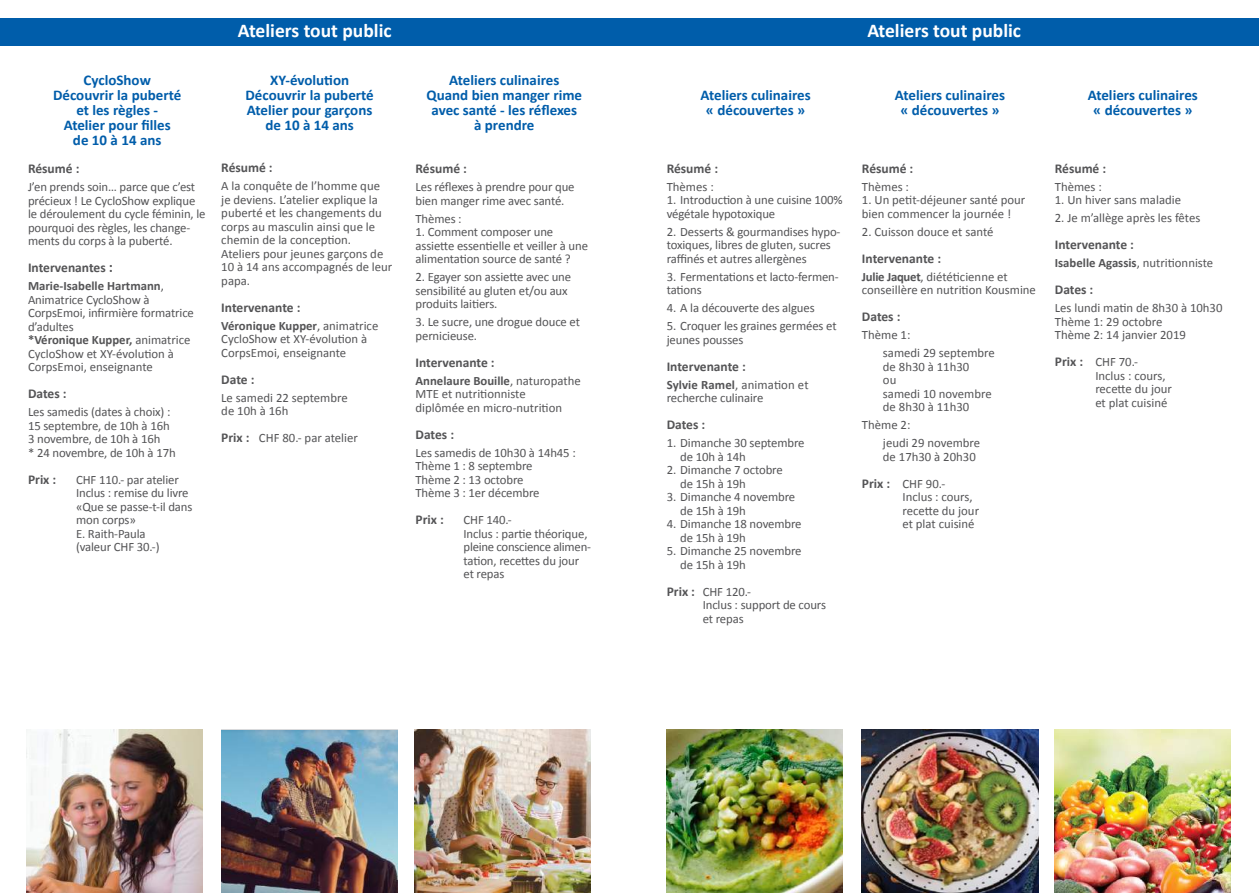
<style>
.page{position:relative;width:1259px;height:893px;background:#fff}
.page>*{position:absolute;margin:0;border:0;box-sizing:border-box;transform-origin:0 0}
.t1{font:700 19.5px "Calibri";color:#fff}
.t2{font:700 14.85px/15px "Calibri";color:#005daa;text-align:center}
.t3{font:700 13.5px "Calibri";color:#545456}
.t4{font:12.75px/13.5px "Calibri";letter-spacing:-.01em;color:#545456}
.t5{font:700 12.75px "Calibri";color:#545456}
.s1{font-size:15px}
.s2{font-weight:700}
.s3{font-weight:700;font-size:13.5px}
.s4{font-weight:400}
</style>
<div class="page">
<div style="left:629px;top:18px;width:630px;height:27px;background:#005daa"></div>
<div style="left:0;top:18px;width:629px;height:28px;background:#005daa"></div>
<img style="left:27px;top:730px;width:176px;height:163px">
<img style="left:221px;top:730px;width:176px;height:163px">
<img style="left:415px;top:730px;width:176px;height:163px">
<img style="left:862px;top:729px;width:176px;height:164px">
<img style="left:1054px;top:729px;width:177px;height:164px">
<img style="left:666px;top:729px;width:177px;height:164px">
<p class="t2" style="left:53px;top:73px;width:130px">CycloShow<br>Découvrir la puberté et les règles -<br>Atelier pour filles<br>de 10 à 14 ans</p>
<p class="t3" style="left:28px;top:160px;width:53px">Résumé :</p>
<p class="t4" style="left:28px;top:180px;width:179px">J’en prends soin… parce que c’est précieux ! Le CycloShow explique le déroulement du cycle féminin, le pourquoi des règles, les change&shy;ments du corps à la puberté.</p>
<p class="t3" style="left:28px;top:259px;width:86px">Intervenantes <span class="s1">:</span></p>
<p class="t4" style="left:28px;top:279px;width:167px"><span class="s2">Marie-Isabelle Hartmann</span>,<br>Animatrice CycloShow à<br>CorpsEmoi, infirmière formatrice d’adultes<br><span class="s2">*Véronique Kupper,</span> animatrice<br>CycloShow et XY-évolution à<br>CorpsEmoi, enseignante</p>
<p class="t3" style="left:28px;top:385px;width:40px">Dates :</p>
<p class="t4" style="left:28px;top:405px;width:149px">Les samedis (dates à choix) :<br>15 septembre, de 10h à 16h<br>3 novembre, de 10h à 16h<br>* 24 novembre, de 10h à 17h</p>
<p class="t3" style="left:28px;top:471px;width:30px">Prix :</p>
<p class="t4" style="left:76px;top:473px;width:118px">CHF 110.- par atelier<br>Inclus : remise du livre «Que se passe-t-il dans mon corps»<br>E. Raith-Paula<br>(valeur CHF 30.-)</p>
<h1 class="t1" style="left:238px;top:18px;width:155px">Ateliers tout public</h1>
<p class="t2" style="left:245px;top:73px;width:130px">XY-évolution<br>Découvrir la puberté<br>Atelier pour garçons de 10 à 14 ans</p>
<p class="t3" style="left:221px;top:159px;width:53px">Résumé :</p>
<p class="t4" style="left:221px;top:179px;width:173px">A la conquête de l’homme que je deviens. L’atelier explique la puberté et les changements du corps au masculin ainsi que le chemin de la conception.<br>Ateliers pour jeunes garçons de<br>10 à 14 ans accompagnés de leur papa.</p>
<p class="t3" style="left:221px;top:299px;width:81px">Intervenante :</p>
<p class="t4" style="left:221px;top:319px;width:159px"><span class="s2">Véronique Kupper</span>, animatrice<br>CycloShow et XY-évolution à<br>CorpsEmoi, enseignante</p>
<p class="t3" style="left:221px;top:371px;width:35px">Date :</p>
<p class="t4" style="left:221px;top:391px;width:128px">Le samedi 22 septembre de 10h à 16h</p>
<p class="t4" style="left:221px;top:431px;width:138px"><span class="s3">Prix :</span> CHF 80.- par atelier</p>
<p class="t2" style="left:426px;top:73px;width:157px">Ateliers culinaires<br>Quand bien manger rime avec santé - les réflexes à prendre</p>
<p class="t3" style="left:415px;top:160px;width:53px">Résumé :</p>
<p class="t4" style="left:415px;top:180px;width:161px">Les réflexes à prendre pour que bien manger rime avec santé.</p>
<p class="t4" style="left:415px;top:212px;width:48px">Thèmes :</p>
<p class="t4" style="left:415px;top:225px;width:174px">1. Comment composer une assiette essentielle et veiller à une alimentation source de santé ?</p>
<p class="t4" style="left:415px;top:270px;width:157px">2. Egayer son assiette avec une sensibilité au gluten et/ou aux produits laitiers.</p>
<p class="t4" style="left:415px;top:315px;width:166px">3. Le sucre, une drogue douce et pernicieuse.</p>
<p class="t3" style="left:415px;top:354px;width:81px">Intervenante :</p>
<p class="t4" style="left:415px;top:374px;width:167px"><span class="s2">Annelaure Bouille</span>, naturopathe<br>MTE et nutritionniste<br>diplômée en micro-nutrition</p>
<p class="t3" style="left:415px;top:426px;width:40px">Dates :</p>
<p class="t4" style="left:415px;top:446px;width:162px">Les samedis de 10h30 à 14h45 :<br>Thème 1 : 8 septembre<br>Thème 2 : 13 octobre<br>Thème 3 : 1er décembre</p>
<p class="t3" style="left:415px;top:511px;width:30px">Prix :</p>
<p class="t4" style="left:463px;top:513px;width:129px">CHF 140.-<br>Inclus : partie théorique, pleine conscience alimen&shy;tation, recettes du jour et repas</p>
<h1 class="t1" style="left:867px;top:18px;width:155px">Ateliers tout public</h1>
<p class="t2" style="left:700px;top:88px;width:112px">Ateliers culinaires « découvertes »</p>
<p class="t3" style="left:666px;top:160px;width:53px">Résumé :</p>
<p class="t4" style="left:666px;top:180px;width:49px">Thèmes :</p>
<p class="t4" style="left:666px;top:193px;width:177px">1. Introduction à une cuisine 100% végétale hypotoxique</p>
<p class="t4" style="left:666px;top:225px;width:175px">2. Desserts &amp; gourmandises hypo&shy;toxiques, libres de gluten, sucres raffinés et autres allergènes</p>
<p class="t4" style="left:666px;top:270px;width:174px">3. Fermentations et lacto-fermen&shy;tations</p>
<p class="t4" style="left:666px;top:301px;width:149px">4. A la découverte des algues</p>
<p class="t4" style="left:666px;top:319px;width:171px">5. Croquer les graines germées et jeunes pousses</p>
<p class="t3" style="left:666px;top:358px;width:81px">Intervenante :</p>
<p class="t4" style="left:666px;top:378px;width:143px"><span class="s2">Sylvie Ramel</span>, animation et recherche culinaire</p>
<p class="t3" style="left:666px;top:416px;width:40px">Dates :</p>
<p class="t4" style="left:680px;top:436px;width:126px;text-indent:-14px">1. Dimanche 30 septembre de 10h à 14h</p>
<p class="t4" style="left:680px;top:463px;width:104px;text-indent:-14px">2. Dimanche 7 octobre de 15h à 19h</p>
<p class="t4" style="left:680px;top:490px;width:116px;text-indent:-14px">3. Dimanche 4 novembre de 15h à 19h</p>
<p class="t4" style="left:680px;top:517px;width:123px;text-indent:-14px">4. Dimanche 18 novembre de 15h à 19h</p>
<p class="t4" style="left:680px;top:544px;width:123px;text-indent:-14px">5. Dimanche 25 novembre de 15h à 19h</p>
<p class="t4" style="left:702px;top:585px;width:125px;text-indent:-36px"><span class="s3">Prix :</span> CHF 120.-<br>Inclus : support de cours et repas</p>
<p class="t2" style="left:895px;top:88px;width:112px">Ateliers culinaires « découvertes »</p>
<p class="t3" style="left:862px;top:160px;width:53px">Résumé :</p>
<p class="t4" style="left:862px;top:180px;width:49px">Thèmes :</p>
<p class="t4" style="left:862px;top:193px;width:165px">1. Un petit-déjeuner santé pour bien commencer la journée !</p>
<p class="t4" style="left:862px;top:225px;width:133px">2. Cuisson douce et santé</p>
<p class="t3" style="left:862px;top:250px;width:81px">Intervenante :</p>
<p class="t4" style="left:862px;top:270px;width:175px"><span class="s2">Julie Jaquet</span>, diététicienne et conseillère en nutrition Kousmine</p>
<p class="t3" style="left:862px;top:308px;width:40px">Dates :</p>
<p class="t4" style="left:883px;top:326px;width:113px;line-height:18px;text-indent:-21px">Thème 1:<br>samedi 29 septembre</p>
<p class="t4" style="left:883px;top:360px;width:110px">de 8h30 à 11h30<br>ou<br>samedi 10 novembre de 8h30 à 11h30</p>
<p class="t4" style="left:883px;top:416px;width:99px;line-height:18px;text-indent:-21px">Thème 2:<br>jeudi 29 novembre</p>
<p class="t4" style="left:862px;top:443px;width:115px;line-height:27px;text-indent:21px">de 17h30 à 20h30<br><span class="s3">Prix :</span> CHF 90.-</p>
<p class="t4" style="left:902px;top:490px;width:78px">Inclus : cours, recette du jour et plat cuisiné</p>
<p class="t2" style="left:1087px;top:88px;width:112px">Ateliers culinaires « découvertes »</p>
<p class="t3" style="left:1054px;top:160px;width:53px">Résumé :</p>
<p class="t4" style="left:1054px;top:180px;width:49px">Thèmes :</p>
<p class="t4" style="left:1054px;top:193px;width:128px">1. Un hiver sans maladie</p>
<p class="t4" style="left:1054px;top:211px;width:147px">2. Je m’allège après les fêtes</p>
<p class="t3" style="left:1054px;top:236px;width:81px">Intervenante :</p>
<p class="t5" style="left:1054px;top:255px;width:160px">Isabelle Agassis<span class="s4">, nutritionniste</span></p>
<p class="t3" style="left:1054px;top:281px;width:40px">Dates :</p>
<p class="t4" style="left:1054px;top:301px;width:169px">Les lundi matin de 8h30 à 10h30<br>Thème 1: 29 octobre<br>Thème 2: 14 janvier 2019</p>
<p class="t4" style="left:1095px;top:355px;width:78px;text-indent:-40px"><span class="s3">Prix :</span> CHF 70.-<br>Inclus : cours, recette du jour et plat cuisiné</p>
</div>
